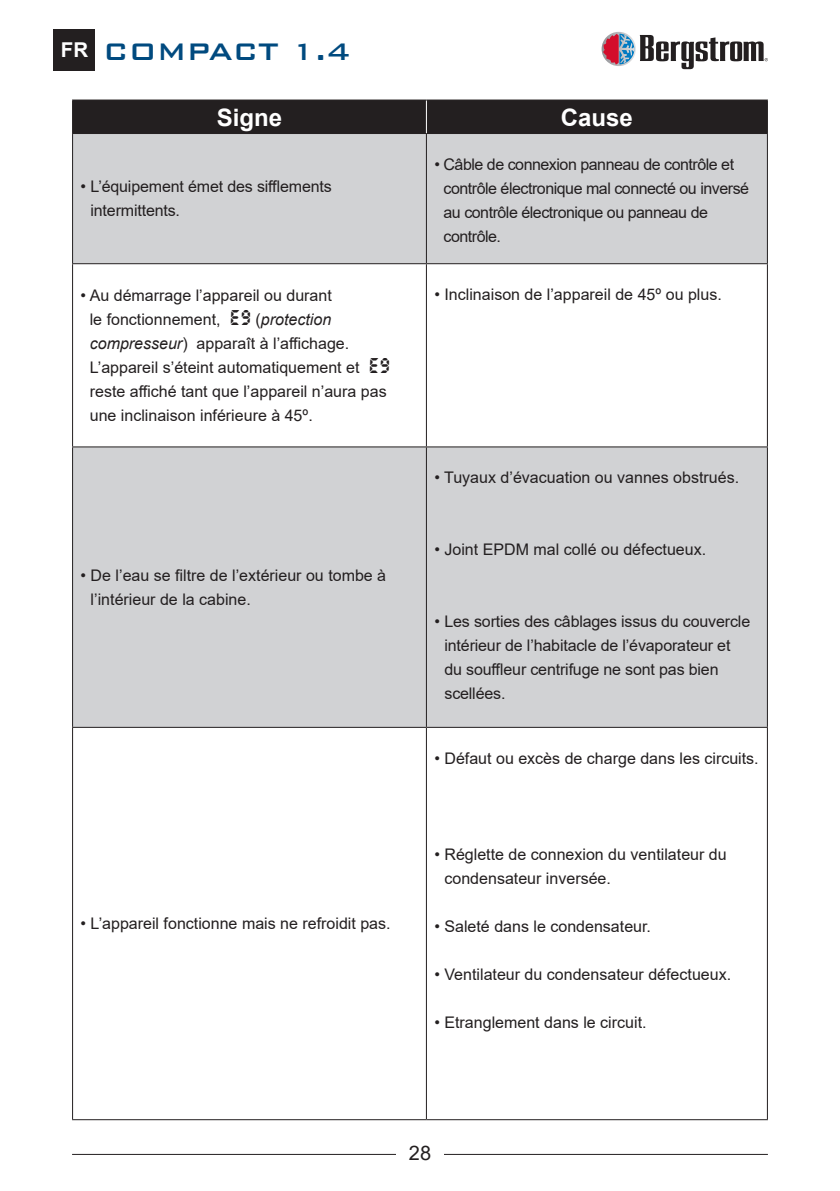
<style>
.page{position:relative;width:840px;height:1191px;background:#fff}
.page>*{position:absolute;margin:0;border:0;box-sizing:border-box;transform-origin:0 0}
.t1{font:500 32px "Bank Gothic BT";color:#004a7f}
.t2{font:700 24px "Arial";color:#fff}
.t3{font:20px "Arial";color:#231f20}
.t4{font:16px/24px "Arial";color:#231f20}
.t5{font:16px/24px "Arial";letter-spacing:-.03em;color:#231f20}
.s1{font-family:"Arial";font-weight:700;font-size:20.4px;color:#fff}
.s2{font-family:"Radioland"}
.s3{font-style:italic}
</style>
<div class="page">
<div style="left:54px;top:29px;width:41px;height:42px;background:#231f20"></div>
<hr style="left:72px;top:1153px;width:695px;height:1px;background:#231f20">
<div style="left:396px;top:1145px;width:47px;height:29px;background:#fff"></div>
<svg style="left:601px;top:32px;width:34px;height:34px"></svg>
<svg style="left:602px;top:34px;width:165px;height:35px"></svg>
<div style="left:73px;top:101px;width:693px;height:32px;background:#231f20"></div>
<svg style="left:73px;top:134px;width:693px;height:593px;fill:#d1d2d4"></svg>
<hr style="left:72px;top:100px;width:354px;height:1px;background:#231f20">
<hr style="left:72px;top:101px;width:1px;height:32px;background:#231f20">
<hr style="left:426px;top:100px;width:341px;height:1px;background:#231f20">
<hr style="left:766px;top:101px;width:1px;height:32px;background:#231f20">
<hr style="left:72px;top:133px;width:354px;height:1px;background:#231f20">
<hr style="left:72px;top:134px;width:1px;height:129px;background:#231f20">
<hr style="left:426px;top:133px;width:341px;height:1px;background:#231f20">
<hr style="left:425px;top:134px;width:1px;height:129px;background:#231f20">
<hr style="left:766px;top:134px;width:1px;height:129px;background:#231f20">
<hr style="left:72px;top:263px;width:354px;height:1px;background:#231f20">
<hr style="left:72px;top:264px;width:1px;height:182px;background:#231f20">
<hr style="left:426px;top:263px;width:341px;height:1px;background:#231f20">
<hr style="left:425px;top:264px;width:1px;height:182px;background:#231f20">
<hr style="left:766px;top:264px;width:1px;height:182px;background:#231f20">
<hr style="left:72px;top:446px;width:354px;height:1px;background:#231f20">
<hr style="left:72px;top:447px;width:1px;height:280px;background:#231f20">
<hr style="left:426px;top:446px;width:341px;height:1px;background:#231f20">
<hr style="left:425px;top:447px;width:1px;height:280px;background:#231f20">
<hr style="left:766px;top:447px;width:1px;height:280px;background:#231f20">
<hr style="left:72px;top:727px;width:354px;height:1px;background:#231f20">
<hr style="left:72px;top:728px;width:1px;height:391px;background:#231f20">
<hr style="left:426px;top:727px;width:341px;height:1px;background:#231f20">
<hr style="left:425px;top:728px;width:1px;height:391px;background:#231f20">
<hr style="left:766px;top:728px;width:1px;height:391px;background:#231f20">
<hr style="left:72px;top:1119px;width:354px;height:1px;background:#231f20">
<hr style="left:426px;top:1119px;width:341px;height:1px;background:#231f20">
<hr style="left:425px;top:101px;width:1px;height:32px;background:#fff">
<h1 class="t1" style="left:61px;top:34px;width:291px"><span class="s1">FR</span> COMPACT 1.4</h1>
<p class="t2" style="left:217px;top:100px;width:67px">Signe</p>
<p class="t2" style="left:560px;top:100px;width:74px">Cause</p>
<p class="t4" style="left:90px;top:175px;width:243px;text-indent:-10px">• L’équipement émet des sifflements intermittents.</p>
<p class="t5" style="left:443px;top:152px;width:307px;text-indent:-9px">• Câble de connexion panneau de contrôle et contrôle électronique mal connecté ou inversé au contrôle électronique ou panneau de contrôle.</p>
<p class="t4" style="left:90px;top:283px;width:301px;text-indent:-9px">• Au démarrage l’appareil ou durant<br>le fonctionnement, <span class="s2">E9</span> (<span class="s3">protection compresseur</span>) apparaît à l’affichage.<br>L’appareil s’éteint automatiquement et <span class="s2">E9 </span>reste affiché tant que l’appareil n’aura pas une inclinaison inférieure à 45º.</p>
<p class="t4" style="left:434px;top:282px;width:289px">• Inclinaison de l’appareil de 45º ou plus.</p>
<p class="t4" style="left:434px;top:465px;width:306px">• Tuyaux d’évacuation ou vannes obstrués.</p>
<p class="t4" style="left:91px;top:563px;width:297px;text-indent:-10px">• De l’eau se filtre de l’extérieur ou tombe à l’intérieur de la cabine.</p>
<p class="t4" style="left:80px;top:911px;width:311px">• L’appareil fonctionne mais ne refroidit pas.</p>
<p class="t4" style="left:434px;top:537px;width:273px">• Joint EPDM mal collé ou défectueux.</p>
<p class="t4" style="left:444px;top:609px;width:307px;text-indent:-10px">• Les sorties des câblages issus du couvercle intérieur de l’habitacle de l’évaporateur et du souffleur centrifuge ne sont pas bien scellées.</p>
<p class="t4" style="left:434px;top:746px;width:325px">• Défaut ou excès de charge dans les circuits.</p>
<p class="t4" style="left:444px;top:842px;width:283px;text-indent:-10px">• Réglette de connexion du ventilateur du condensateur inversée.</p>
<p class="t4" style="left:434px;top:914px;width:218px">• Saleté dans le condensateur.</p>
<p class="t4" style="left:434px;top:962px;width:298px">• Ventilateur du condensateur défectueux.</p>
<p class="t4" style="left:434px;top:1010px;width:213px">• Etranglement dans le circuit.</p>
<p class="t3" style="left:408px;top:1139px;width:24px">28</p>
</div>
